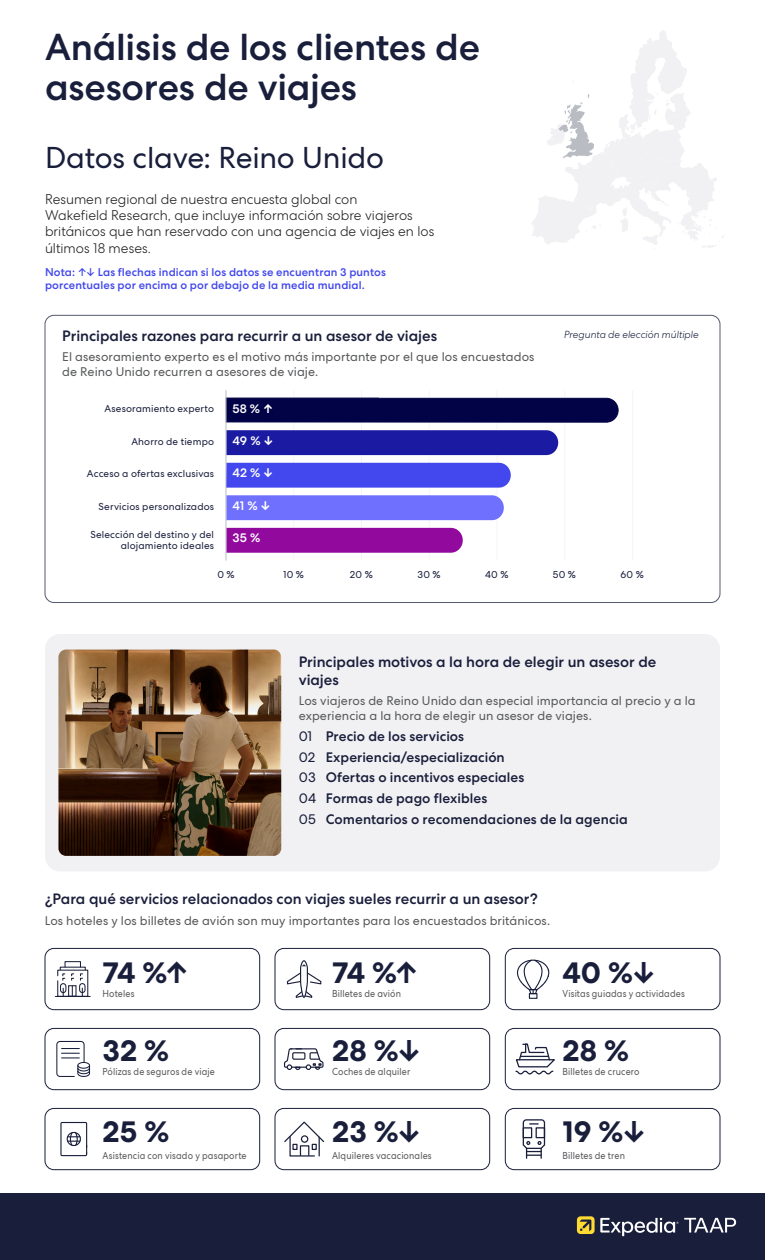
<style>
.page{position:relative;width:765px;height:1260px;background:#fff}
.page>*{position:absolute;margin:0;border:0;box-sizing:border-box;transform-origin:0 0}
.t1{font:500 37.5px/40px "Centra No 2";letter-spacing:-.005em;color:#191e3b}
.t2{font:700 30px "Centra No 2";letter-spacing:.005em;color:#191e3b}
.t3{font:30px "Centra No 2";letter-spacing:-.01em;color:#191e3b}
.P1_Grey_H2{font:500 15px/17.5px "Centra No 2";color:#191e3b}
.P1{font:300 13.75px/16.2px "Centra No 2";color:#231f20}
.t4{font:500 13.75px "Centra No 2";letter-spacing:.005em;color:#191e3b}
.t5{font:12.5px/15px "Centra No 2";letter-spacing:.005em;color:#57585a}
.t6{font:500 12.5px "Centra No 2";letter-spacing:.005em;color:#fff}
.P1_Note{font:500 11.25px/12.5px "Centra No 2";letter-spacing:.01em;color:#4248ed}
.Body_8{font:10px "Centra No 2";letter-spacing:.015em;color:#57585a;scale:.9 1}
.p1_Graph_text_RR{font:10px/11.2px "Centra No 2";letter-spacing:.015em;color:#191e3b;text-align:right}
.t7{font:italic 300 10px "Centra No 2";color:#191e3b}
.s1{font-weight:700}
.s2{font-weight:400}
</style>
<div class="page">
<div style="left:0;top:1193px;width:765px;height:67px;background:#191e3b"></div>
<svg style="left:600px;top:1218px;width:136px;height:18px"></svg>
<svg style="left:577px;top:1216px;width:18px;height:18px"></svg>
<svg style="left:580px;top:1220px;width:11px;height:11px"></svg>
<div style="left:45px;top:634px;width:675px;height:237px;background:#f1f1f3;border-radius:15px"></div>
<img style="left:58px;top:650px;width:223px;height:206px">
<svg style="left:532px;top:30px;width:192px;height:219px"></svg>
<div style="left:45px;top:1028px;width:215px;height:62px;border:1px solid #191e3b;border-radius:9px"></div>
<div style="left:45px;top:1108px;width:215px;height:62px;border:1px solid #191e3b;border-radius:9px"></div>
<div style="left:275px;top:1028px;width:215px;height:62px;border:1px solid #191e3b;border-radius:9px"></div>
<div style="left:275px;top:1108px;width:215px;height:62px;border:1px solid #191e3b;border-radius:9px"></div>
<div style="left:505px;top:1028px;width:215px;height:62px;border:1px solid #191e3b;border-radius:9px"></div>
<div style="left:505px;top:1108px;width:215px;height:62px;border:1px solid #191e3b;border-radius:9px"></div>
<div style="left:45px;top:948px;width:215px;height:62px;border:1px solid #191e3b;border-radius:9px"></div>
<div style="left:275px;top:948px;width:215px;height:62px;border:1px solid #191e3b;border-radius:9px"></div>
<div style="left:505px;top:948px;width:215px;height:62px;border:1px solid #191e3b;border-radius:9px"></div>
<svg style="left:516px;top:959px;width:34px;height:40px"></svg>
<hr style="left:55px;top:996px;width:35px;height:1px;background:#191e3b">
<svg style="left:57px;top:969px;width:32px;height:27px"></svg>
<div style="left:65px;top:961px;width:16px;height:6px;border:1px solid #191e3b"></div>
<svg style="left:286px;top:960px;width:36px;height:38px"></svg>
<svg style="left:522px;top:1119px;width:24px;height:39px"></svg>
<div style="left:523px;top:1127px;width:9px;height:11px;border:1px solid #191e3b"></div>
<div style="left:536px;top:1127px;width:9px;height:11px;border:1px solid #191e3b"></div>
<hr style="left:632px;top:390px;width:1px;height:171px;background:#f5f5f6">
<hr style="left:564px;top:390px;width:1px;height:171px;background:#f5f5f6">
<hr style="left:497px;top:390px;width:1px;height:171px;background:#f5f5f6">
<hr style="left:429px;top:390px;width:1px;height:171px;background:#f5f5f6">
<hr style="left:361px;top:390px;width:1px;height:171px;background:#f5f5f6">
<hr style="left:293px;top:390px;width:1px;height:171px;background:#f5f5f6">
<div style="left:227px;top:528px;width:236px;height:25px;background:#92099e"></div>
<div style="left:227px;top:495px;width:277px;height:25px;background:#7070ff"></div>
<div style="left:227px;top:463px;width:284px;height:25px;background:#4248ed"></div>
<div style="left:227px;top:430px;width:331px;height:25px;background:#1a1aa3"></div>
<svg style="left:227px;top:397px;width:392px;height:26px;background:#0e0e50"></svg>
<hr style="left:226px;top:390px;width:1px;height:171px;background:#babcc4">
<svg style="left:515px;top:1043px;width:40px;height:32px"></svg>
<svg style="left:284px;top:1048px;width:40px;height:22px"></svg>
<svg style="left:56px;top:1041px;width:35px;height:36px"></svg>
<div style="left:60px;top:1122px;width:27px;height:34px;border:1px solid #191e3b"></div>
<div style="left:67px;top:1132px;width:14px;height:14px;border:1px solid #191e3b;border-radius:50%"></div>
<svg style="left:68px;top:1131px;width:12px;height:16px"></svg>
<svg style="left:284px;top:1121px;width:40px;height:36px"></svg>
<p class="t1" style="left:45px;top:27px;width:437px">Análisis de los clientes de asesores de viajes</p>
<p class="t3" style="left:45px;top:140px;width:340px">Datos clave: Reino Unido</p>
<p class="P1" style="left:45px;top:191px;width:391px">Resumen regional de nuestra encuesta global con<br>Wakefield Research, que incluye información sobre viajeros británicos que han reservado con una agencia de viajes en los últimos 18 meses.</p>
<p class="P1_Note" style="left:45px;top:266px;width:342px">Nota: ↑↓ Las flechas indican si los datos se encuentran 3 puntos porcentuales por encima o por debajo de la media mundial.</p>
<p class="P1_Grey_H2" style="left:62px;top:327px;width:376px">Principales razones para recurrir a un asesor de viajes</p>
<p class="t5" style="left:62px;top:349px;width:474px">El asesoramiento experto es el motivo más importante por el que los encuestados de Reino Unido recurren a asesores de viaje.</p>
<p class="p1_Graph_text_RR" style="left:105px;top:403px;width:111px">Asesoramiento experto</p>
<p class="t6" style="left:232px;top:402px;width:42px">58% <span class="s1">↑</span></p>
<p class="p1_Graph_text_RR" style="left:131px;top:436px;width:84px">Ahorro de tiempo</p>
<p class="t6" style="left:232px;top:434px;width:43px">49 % <span class="s1">↓</span></p>
<p class="p1_Graph_text_RR" style="left:87px;top:468px;width:129px">Acceso a ofertas exclusivas</p>
<p class="p1_Graph_text_RR" style="left:99px;top:501px;width:117px">Servicios personalizados</p>
<p class="t6" style="left:232px;top:465px;width:42px">42 % <span class="s1">↓</span></p>
<p class="t6" style="left:232px;top:498px;width:40px">41 % <span class="s1">↓</span></p>
<p class="p1_Graph_text_RR" style="left:90px;top:529px;width:125px">Selección del destino y del alojamiento ideales</p>
<p class="t6" style="left:232px;top:531px;width:29px">35%</p>
<p class="t7" style="left:564px;top:329px;width:136px">Pregunta de elección múltiple</p>
<p class="p1_Graph_text_RR" style="left:217px;top:569px;width:19px">0%</p>
<p class="p1_Graph_text_RR" style="left:283px;top:569px;width:22px">10%</p>
<p class="p1_Graph_text_RR" style="left:350px;top:569px;width:24px">20 %</p>
<p class="p1_Graph_text_RR" style="left:418px;top:569px;width:25px">30%</p>
<p class="p1_Graph_text_RR" style="left:485px;top:569px;width:25px">40 %</p>
<p class="p1_Graph_text_RR" style="left:553px;top:569px;width:25px">50 %</p>
<p class="p1_Graph_text_RR" style="left:621px;top:569px;width:25px">60 %</p>
<p class="P1_Grey_H2" style="left:299px;top:653px;width:359px">Principales motivos a la hora de elegir un asesor de viajes</p>
<p class="t5" style="left:299px;top:693px;width:399px">Los viajeros de Reino Unido dan especial importancia al precio y a la experiencia a la hora de elegir un asesor de viajes.</p>
<p class="t4" style="left:299px;top:728px;width:167px"><span class="s2">01</span> Precio de los servicios</p>
<p class="t4" style="left:299px;top:749px;width:208px"><span class="s2">02</span> Experiencia/especialización</p>
<p class="t4" style="left:299px;top:770px;width:227px"><span class="s2">03</span> Ofertas o incentivos especiales</p>
<p class="t4" style="left:299px;top:790px;width:190px"><span class="s2">04</span> Formas de pago flexibles</p>
<p class="t4" style="left:299px;top:811px;width:331px"><span class="s2">05</span> Comentarios o recomendaciones de la agencia</p>
<p class="P1_Grey_H2" style="left:45px;top:891px;width:495px">¿Para qué servicios relacionados con viajes sueles recurrir a un asesor?</p>
<p class="t5" style="left:45px;top:913px;width:507px">Los hoteles y los billetes de avión son muy importantes para los encuestados británicos.</p>
<p class="t2" style="left:102px;top:954px;width:88px">74 %↑</p>
<p class="t2" style="left:332px;top:954px;width:88px">74 %↑</p>
<p class="Body_8" style="left:102px;top:987px;width:37px">Hoteles</p>
<p class="Body_8" style="left:332px;top:987px;width:78px">Billetes de avión</p>
<p class="t2" style="left:562px;top:954px;width:95px">40 %↓</p>
<p class="Body_8" style="left:562px;top:987px;width:137px">Visitas guiadas y actividades</p>
<p class="t2" style="left:102px;top:1033px;width:68px">32 %</p>
<p class="t2" style="left:332px;top:1033px;width:91px">28 %↓</p>
<p class="t2" style="left:562px;top:1033px;width:68px">28 %</p>
<p class="Body_8" style="left:102px;top:1066px;width:126px">Pólizas de seguros de viaje</p>
<p class="Body_8" style="left:332px;top:1066px;width:89px">Coches de alquiler</p>
<p class="Body_8" style="left:562px;top:1066px;width:87px">Billetes de crucero</p>
<p class="t2" style="left:102px;top:1114px;width:68px">25 %</p>
<p class="t2" style="left:332px;top:1114px;width:91px">23 %↓</p>
<p class="t2" style="left:562px;top:1114px;width:85px">19 %↓</p>
<p class="Body_8" style="left:102px;top:1150px;width:162px">Asistencia con visado y pasaporte</p>
<p class="Body_8" style="left:332px;top:1150px;width:112px">Alquileres vacacionales</p>
<p class="Body_8" style="left:562px;top:1150px;width:71px">Billetes de tren</p>
</div>
